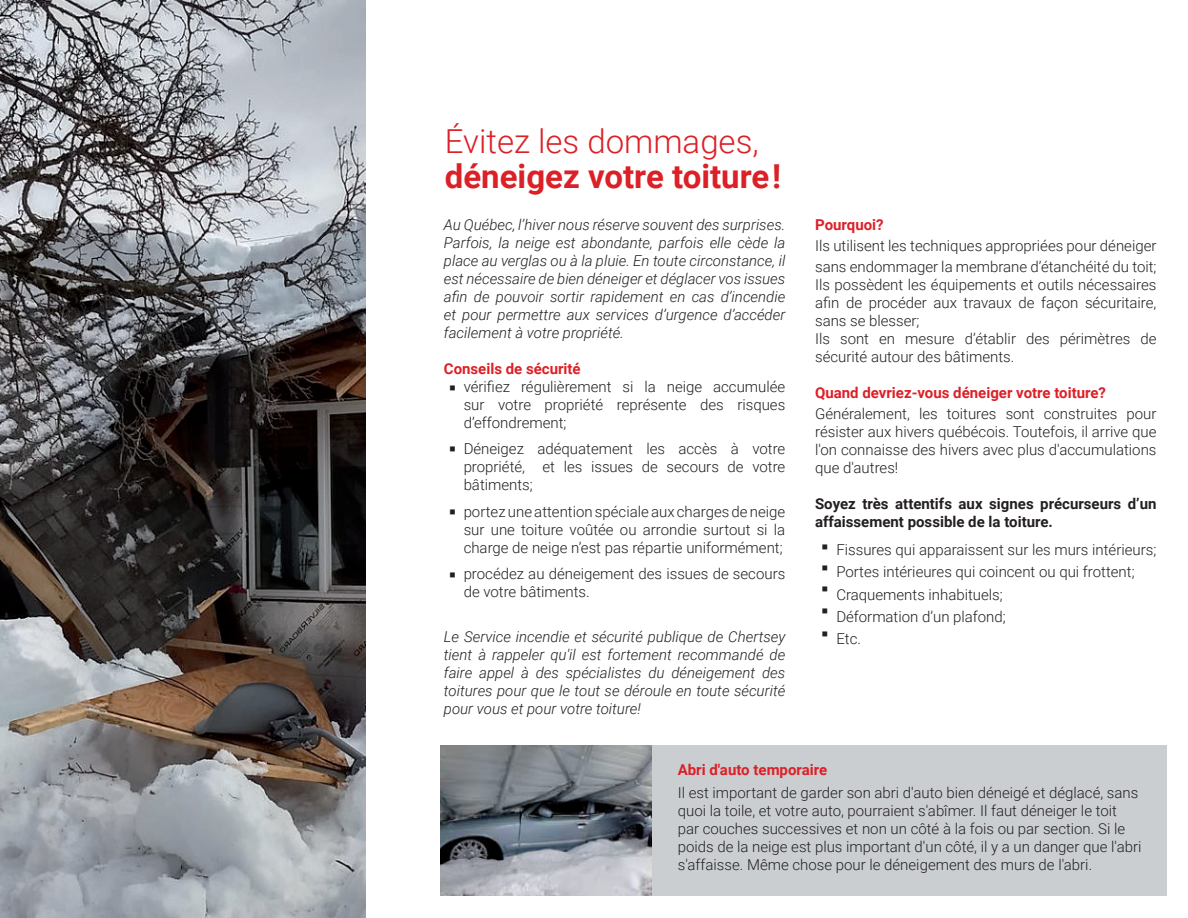
<style>
.page{position:relative;width:1188px;height:918px;background:#fff}
.page>*{position:absolute;margin:0;border:0;box-sizing:border-box;transform-origin:0 0}
.t1{font:700 33px "Roboto";color:#dc2027}
.t2{font:300 33px "Roboto";color:#dc2027}
.t3{font:16.5px/21px "Wingdings";color:#231f20;text-align:justify}
.t4{font:300 15px/18px "Roboto";color:#231f20}
.t5{font:italic 300 15px/18px "Roboto";color:#231f20;text-align:justify}
.t6{font:700 15px "Roboto";color:#dc2027}
.t7{font:700 15px/18px "Roboto";color:#231f20}
</style>
<div class="page">
<div style="left:441px;top:746px;width:726px;height:150px;background:#cbced1"></div>
<img style="left:0;top:0;width:365px;height:918px">
<img style="left:441px;top:746px;width:210px;height:150px">
<h1 class="t2" style="left:445px;top:118px;width:315px">Évitez les dommages,</h1>
<h1 class="t1" style="left:445px;top:153px;width:338px">déneigez votre toiture!</h1>
<p class="t5" style="left:444px;top:215px;width:343px">Au Québec, l’hiver nous réserve souvent des surprises.<br>Parfois, la neige est abondante, parfois elle cède la place au verglas ou à la pluie. En toute circonstance, il est nécessaire de bien déneiger et déglacer vos issues afin de pouvoir sortir rapidement en cas d’incendie et pour permettre aux services d’urgence d’accéder facilement à votre propriété.</p>
<p class="t6" style="left:444px;top:358px;width:138px">Conseils de sécurité</p>
<p class="t4" style="left:464px;top:377px;width:323px;text-align:justify">vérifiez régulièrement si la neige accumulée sur votre propriété représente des risques d’effondrement;</p>
<p class="t4" style="left:464px;top:458px;width:323px">propriété, et les issues de secours de votre bâtiments;</p>
<p class="t4" style="left:464px;top:520px;width:323px">sur une toiture voûtée ou arrondie surtout si la charge de neige n’est pas répartie uniformément;</p>
<p class="t4" style="left:464px;top:565px;width:323px">procédez au déneigement des issues de secours de votre bâtiments.</p>
<p class="t5" style="left:444px;top:627px;width:343px">Le Service incendie et sécurité publique de Chertsey tient à rappeler qu'il est fortement recommandé de faire appel à des spécialistes du déneigement des toitures pour que le tout se déroule en toute sécurité pour vous et pour votre toiture!</p>
<p class="t3" style="left:449px;top:378px;width:9px">▪</p>
<p class="t4" style="left:449px;top:440px;width:338px">▪ Déneigez adéquatement les accès à votre</p>
<p class="t4" style="left:449px;top:502px;width:338px">▪ portez une attention spéciale aux charges de neige</p>
<p class="t3" style="left:449px;top:565px;width:9px">▪</p>
<p class="t6" style="left:815px;top:214px;width:70px">Pourquoi?</p>
<p class="t4" style="left:815px;top:234px;width:343px;line-height:21px">Ils utilisent les techniques appropriées pour déneiger sans endommager la membrane d’étanchéité du toit;</p>
<p class="t4" style="left:815px;top:275px;width:343px">Ils possèdent les équipements et outils nécessaires afin de procéder aux travaux de façon sécuritaire, sans se blesser;<br>Ils sont en mesure d’établir des périmètres de sécurité autour des bâtiments.</p>
<p class="t6" style="left:815px;top:382px;width:293px">Quand devriez-vous déneiger votre toiture?</p>
<p class="t4" style="left:815px;top:404px;width:343px;text-align:justify">Généralement, les toitures sont construites pour résister aux hivers québécois. Toutefois, il arrive que l'on connaisse des hivers avec plus d'accumulations que d'autres!</p>
<p class="t7" style="left:815px;top:494px;width:343px">Soyez très attentifs aux signes précurseurs d’un affaissement possible de la toiture.</p>
<p class="t4" style="left:836px;top:538px;width:321px;line-height:22.2px">Fissures qui apparaissent sur les murs intérieurs;<br>Portes intérieures qui coincent ou qui frottent;<br>Craquements inhabituels;<br>Déformation d’un plafond;<br>Etc.</p>
<p class="t3" style="left:821px;top:537px;width:9px">▪ ▪ ▪</p>
<p class="t6" style="left:678px;top:759px;width:151px">Abri d'auto temporaire</p>
<p class="t4" style="left:678px;top:783px;width:465px">Il est important de garder son abri d'auto bien déneigé et déglacé, sans quoi la toile, et votre auto, pourraient s'abîmer. Il faut déneiger le toit par couches successives et non un côté à la fois ou par section. Si le poids de la neige est plus important d'un côté, il y a un danger que l'abri s'affaisse. Même chose pour le déneigement des murs de l'abri.</p>
</div>
